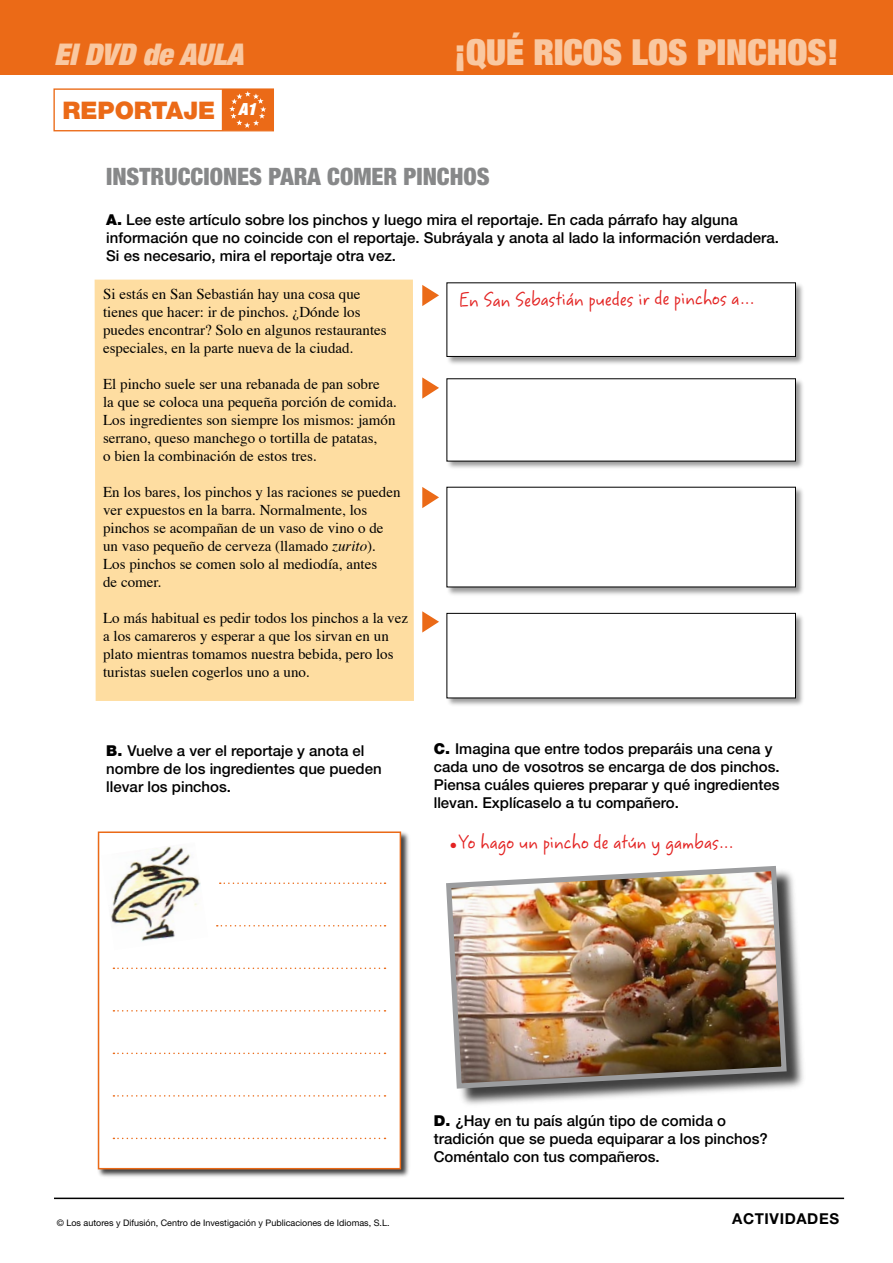
<style>
.page{position:relative;width:893px;height:1263px;background:#fff}
.page>*{position:absolute;margin:0;border:0;box-sizing:border-box;transform-origin:0 0}
.t1{font:900 expanded 36px "Helvetica Neue";color:#f9c8a1}
.t2{font:italic 900 expanded 30px "Helvetica Neue";color:#f9c8a1}
.t3{font:900 24.3px "Helvetica Neue";color:#eb6a17}
.t4{font:900 condensed 24px "Helvetica Neue";color:#878889}
.t5{font:19.5px "Sweet Pea";color:#e32322}
.t6{font:15px/18px "Times";color:#000}
.t7{font:500 15px/18px "Helvetica Neue";color:#000}
.t8{font:700 15px "Helvetica Neue";letter-spacing:.04em;color:#000}
.t9{font:9px "Helvetica Neue";color:#000}
.s1{font-weight:900}
.s2{font-style:italic}
</style>
<div class="page">
<div style="left:95px;top:280px;width:319px;height:421px;background:#fedda1"></div>
<hr style="left:54px;top:1197px;width:790px;height:2px;background:#000">
<div style="left:0;top:0;width:893px;height:75px;background:#eb6a17"></div>
<div style="left:223px;top:89px;width:50px;height:41px;background:#eb6a17"></div>
<svg style="left:229px;top:91px;width:37px;height:37px"></svg>
<div style="left:53px;top:88px;width:221px;height:43px;border:1px solid #eb6a17"></div>
<hr style="left:222px;top:89px;width:1px;height:42px;background:#eb6a17">
<div style="left:97px;top:830px;width:314px;height:349px;background:#000;opacity:.75"></div>
<div style="left:99px;top:832px;width:301px;height:337px;background:#fff"></div>
<div style="left:98px;top:831px;width:303px;height:338px;border:2px solid #eb6a17"></div>
<svg style="left:220px;top:882px;width:165px;height:2px"></svg>
<svg style="left:217px;top:925px;width:168px;height:1px"></svg>
<svg style="left:113px;top:967px;width:272px;height:2px"></svg>
<svg style="left:113px;top:1010px;width:272px;height:1px"></svg>
<svg style="left:113px;top:1052px;width:272px;height:2px"></svg>
<svg style="left:113px;top:1095px;width:272px;height:1px"></svg>
<svg style="left:113px;top:1138px;width:272px;height:1px"></svg>
<div style="left:447px;top:867px;width:359px;height:242px;background:#000;opacity:.75"></div>
<img style="left:446px;top:866px;width:343px;height:225px">
<img style="left:110px;top:846px;width:91px;height:95px">
<div style="left:445px;top:282px;width:361px;height:84px;background:#000;opacity:.4"></div>
<div style="left:447px;top:283px;width:348px;height:73px;background:#fff"></div>
<div style="left:447px;top:282px;width:349px;height:75px;border:1px solid #000"></div>
<div style="left:445px;top:377px;width:361px;height:94px;background:#000;opacity:.4"></div>
<div style="left:447px;top:379px;width:348px;height:82px;background:#fff"></div>
<div style="left:445px;top:486px;width:361px;height:111px;background:#000;opacity:.4"></div>
<div style="left:447px;top:487px;width:348px;height:100px;background:#fff"></div>
<div style="left:445px;top:612px;width:361px;height:96px;background:#000;opacity:.4"></div>
<div style="left:447px;top:613px;width:348px;height:85px;background:#fff"></div>
<div style="left:447px;top:613px;width:349px;height:85px;border:1px solid #000"></div>
<svg style="left:422px;top:285px;width:17px;height:21px"></svg>
<svg style="left:422px;top:377px;width:17px;height:22px"></svg>
<svg style="left:422px;top:487px;width:17px;height:21px"></svg>
<svg style="left:422px;top:611px;width:17px;height:21px"></svg>
<h2 class="t2" style="left:54px;top:35px;width:191px">El DVD de AULA</h2>
<h3 class="t3" style="left:63px;top:96px;width:195px">REPORTAJE <sup>A1</sup></h3>
<h1 class="t1" style="left:454px;top:29px;width:386px">¡QUÉ RICOS LOS PINCHOS!</h1>
<h3 class="t4" style="left:106px;top:162px;width:385px">INSTRUCCIONES PARA COMER PINCHOS</h3>
<p class="t7" style="left:106px;top:210px;width:674px"><span class="s1">A.</span> Lee este artículo sobre los pinchos y luego mira el reportaje. En cada párrafo hay alguna información que no coincide con el reportaje. Subráyala y anota al lado la información verdadera.<br>Si es necesario, mira el reportaje otra vez.</p>
<p class="t6" style="left:103px;top:283px;width:285px">Si estás en San Sebastián hay una cosa que tienes que hacer: ir de pinchos. ¿Dónde los puedes encontrar? Solo en algunos restaurantes especiales, en la parte nueva de la ciudad.</p>
<p class="t6" style="left:103px;top:373px;width:295px">El pincho suele ser una rebanada de pan sobre<br>la que se coloca una pequeña porción de comida.<br>Los ingredientes son siempre los mismos: jamón serrano, queso manchego o tortilla de patatas,<br>o bien la combinación de estos tres.</p>
<p class="t6" style="left:103px;top:481px;width:299px">En los bares, los pinchos y las raciones se pueden ver expuestos en la barra. Normalmente, los pinchos se acompañan de un vaso de vino o de un vaso pequeño de cerveza (llamado <span class="s2">zurito</span>).<br>Los pinchos se comen solo al mediodía, antes<br>de comer.</p>
<p class="t6" style="left:103px;top:607px;width:306px">Lo más habitual es pedir todos los pinchos a la vez a los camareros y esperar a que los sirvan en un plato mientras tomamos nuestra bebida, pero los turistas suelen cogerlos uno a uno.</p>
<h3 class="t5" style="left:459px;top:286px;width:296px">En San Sebastián puedes ir de pinchos a...</h3>
<p class="t7" style="left:106px;top:742px;width:277px"><span class="s1">B.</span> Vuelve a ver el reportaje y anota el nombre de los ingredientes que pueden llevar los pinchos.</p>
<p class="t7" style="left:434px;top:739px;width:348px"><span class="s1">C.</span> Imagina que entre todos preparáis una cena y cada uno de vosotros se encarga de dos pinchos.<br>Piensa cuáles quieres preparar y qué ingredientes llevan. Explícaselo a tu compañero.</p>
<h3 class="t5" style="left:450px;top:829px;width:284px">● Yo hago un pincho de atún y gambas...</h3>
<p class="t7" style="left:434px;top:1111px;width:336px"><span class="s1">D.</span> ¿Hay en tu país algún tipo de comida o tradición que se pueda equiparar a los pinchos?<br>Coméntalo con tus compañeros.</p>
<p class="t9" style="left:57px;top:1217px;width:334px">© Los autores y Difusión, Centro de Investigación y Publicaciones de Idiomas, S.L.</p>
<p class="t8" style="left:732px;top:1209px;width:108px">ACTIVIDADES</p>
</div>
